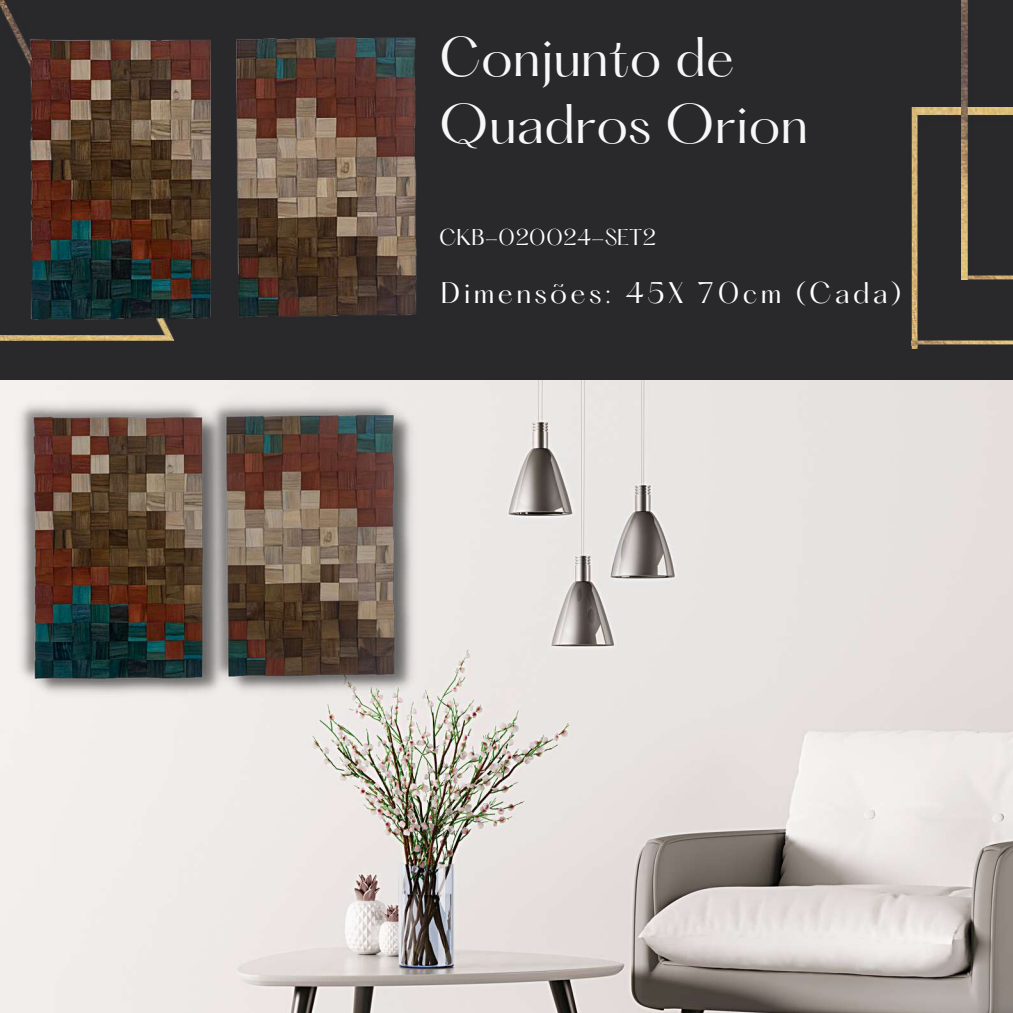
<style>
.page{position:relative;width:1013px;height:1013px;background:#fff}
.page>*{position:absolute;margin:0;border:0;box-sizing:border-box;transform-origin:0 0}
.t1{font:48.62px/67.5px "Hatton";color:#f7f7f7}
.t2{font:26.12px "Hatton";letter-spacing:.125em;color:#fff}
.t3{font:20px "Hatton";color:#fff}
</style>
<div class="page">
<div style="left:0;top:0;width:1012px;height:1012px;background:#29292b"></div>
<img style="left:911px;top:107px;width:50px;height:241px">
<img style="left:0;top:381px;width:1012px;height:631px">
<img style="left:911px;top:340px;width:101px;height:5px">
<img style="left:961px;top:279px;width:51px;height:1px">
<img style="left:961px;top:0;width:51px;height:279px">
<img style="left:0;top:0;width:417px;height:341px">
<img style="left:13px;top:394px;width:404px;height:305px">
<h1 class="t1" style="left:439px;top:28px;width:371px">Conjunto de<br>Quadros Orion</h1>
<p class="t3" style="left:439px;top:228px;width:218px">CKB-020024-SET2</p>
<p class="t2" style="left:441px;top:280px;width:462px">Dimensões: 45X 70cm (Cada)</p>
</div>
